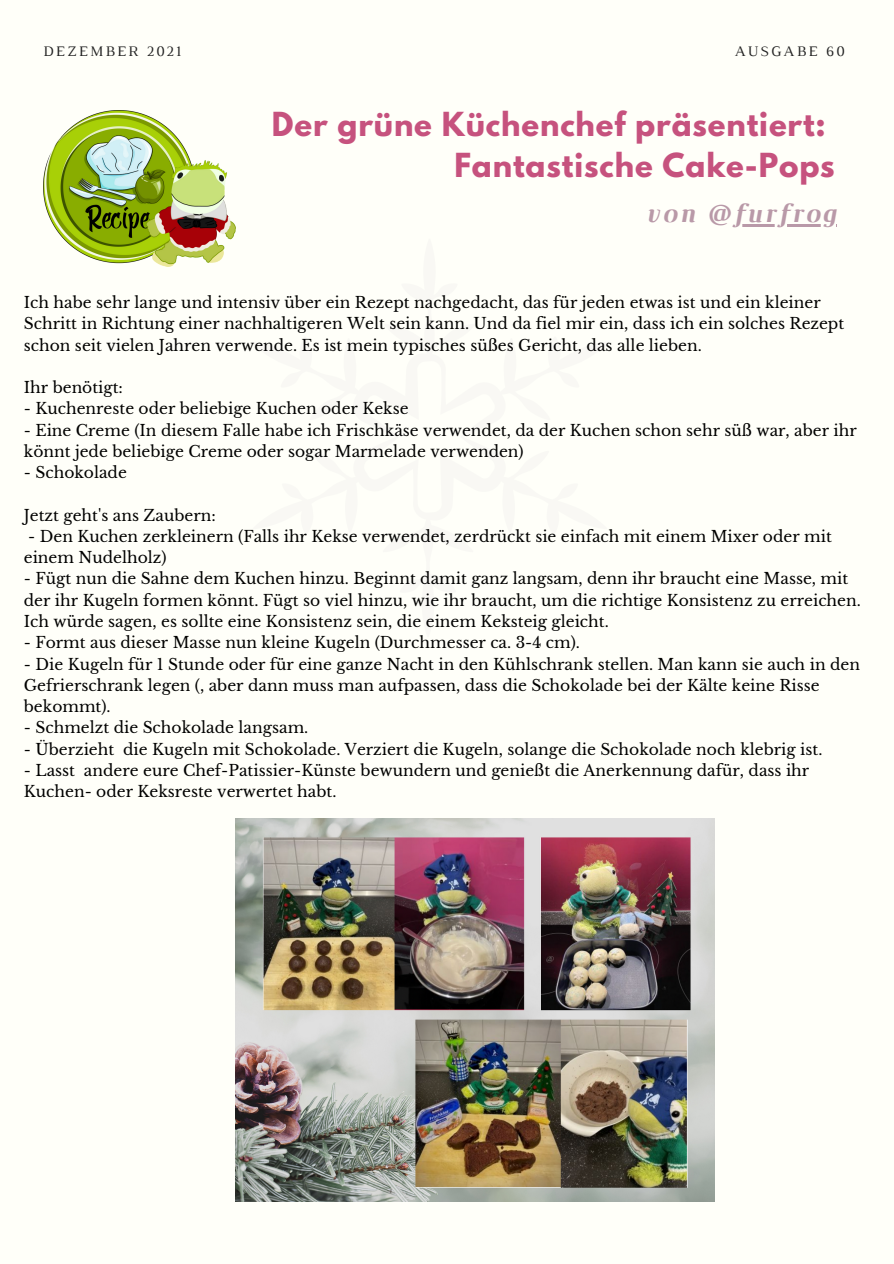
<style>
.page{position:relative;width:894px;height:1264px;background:#fff}
.page>*{position:absolute;margin:0;border:0;box-sizing:border-box;transform-origin:0 0}
.t1{font:700 29.4px/40.5px "League Spartan";letter-spacing:.03em;color:#c6527e}
.t2{font:italic 700 27px "Luthier";letter-spacing:.07em;color:#b999a8}
.t3{font:15.45px/21.3px "Libre Baskerville";color:#000}
.t4{font:14.85px "Luthier";letter-spacing:.14em;color:#222}
</style>
<div class="page">
<div style="left:0;top:0;width:893px;height:1263px;background:#fffff9"></div>
<img style="left:43px;top:111px;width:193px;height:155px">
<img style="left:236px;top:818px;width:478px;height:383px">
<hr style="left:731px;top:224px;width:105px;height:2px;background:#b999a8">
<p class="t4" style="left:43px;top:46px;width:139px">DEZEMBER 2021</p>
<p class="t4" style="left:734px;top:46px;width:111px">AUSGABE 60</p>
<p class="t1" style="left:454px;top:108px;width:382px;text-indent:-182px">Der grüne Küchenchef präsentiert:<br>Fantastische Cake-Pops</p>
<p class="t2" style="left:644px;top:203px;width:192px">von @furfrog</p>
<p class="t3" style="left:24px;top:292px;width:821px">Ich habe sehr lange und intensiv über ein Rezept nachgedacht, das für jeden etwas ist und ein kleiner<br>Schritt in Richtung einer nachhaltigeren Welt sein kann. Und da fiel mir ein, dass ich ein solches Rezept schon seit vielen Jahren verwende. Es ist mein typisches süßes Gericht, das alle lieben.</p>
<p class="t3" style="left:24px;top:377px;width:101px">Ihr benötigt:</p>
<p class="t3" style="left:24px;top:398px;width:386px">- Kuchenreste oder beliebige Kuchen oder Kekse</p>
<p class="t3" style="left:24px;top:419px;width:834px">- Eine Creme (In diesem Falle habe ich Frischkäse verwendet, da der Kuchen schon sehr süß war, aber ihr könnt jede beliebige Creme oder sogar Marmelade verwenden)</p>
<p class="t3" style="left:24px;top:462px;width:105px">- Schokolade</p>
<p class="t3" style="left:24px;top:504px;width:193px">Jetzt geht's ans Zaubern:</p>
<p class="t3" style="left:24px;top:526px;width:809px">- Den Kuchen zerkleinern (Falls ihr Kekse verwendet, zerdrückt sie einfach mit einem Mixer oder mit einem Nudelholz)</p>
<p class="t3" style="left:24px;top:568px;width:838px">- Fügt nun die Sahne dem Kuchen hinzu. Beginnt damit ganz langsam, denn ihr braucht eine Masse, mit der ihr Kugeln formen könnt. Fügt so viel hinzu, wie ihr braucht, um die richtige Konsistenz zu erreichen.<br>Ich würde sagen, es sollte eine Konsistenz sein, die einem Keksteig gleicht.</p>
<p class="t3" style="left:24px;top:632px;width:557px">- Formt aus dieser Masse nun kleine Kugeln (Durchmesser ca. 3-4 cm).</p>
<p class="t3" style="left:24px;top:653px;width:837px">- Die Kugeln für 1 Stunde oder für eine ganze Nacht in den Kühlschrank stellen. Man kann sie auch in den<br>Gefrierschrank legen (, aber dann muss man aufpassen, dass die Schokolade bei der Kälte keine Risse bekommt).</p>
<p class="t3" style="left:24px;top:717px;width:286px">- Schmelzt die Schokolade langsam.</p>
<p class="t3" style="left:24px;top:738px;width:799px">- Überzieht die Kugeln mit Schokolade. Verziert die Kugeln, solange die Schokolade noch klebrig ist.</p>
<p class="t3" style="left:24px;top:759px;width:786px">- Lasst andere eure Chef-Patissier-Künste bewundern und genießt die Anerkennung dafür, dass ihr<br>Kuchen- oder Keksreste verwertet habt.</p>
</div>
